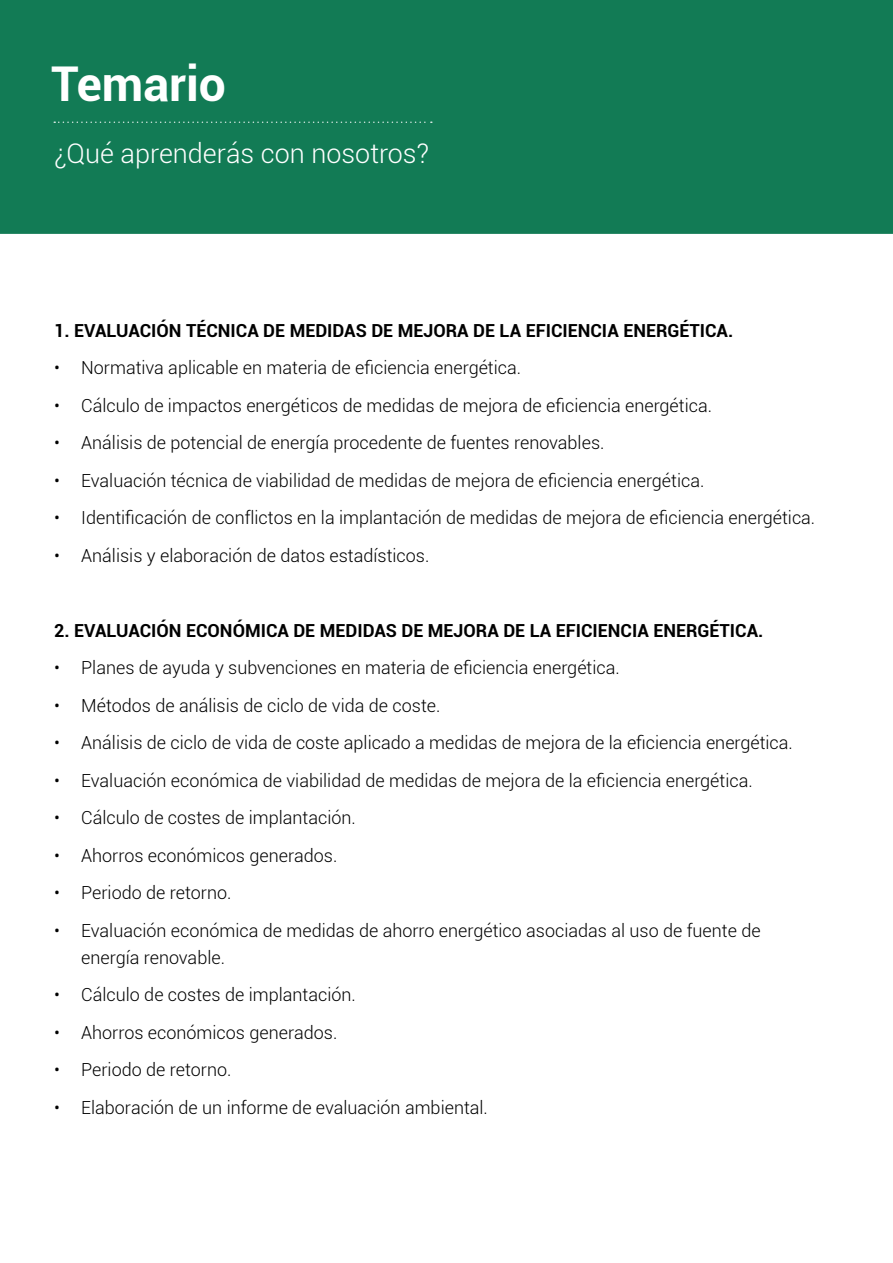
<style>
.page{position:relative;width:893px;height:1263px;background:#fff}
.page>*{position:absolute;margin:0;border:0;box-sizing:border-box;transform-origin:0 0}
.t1{font:700 48px "Roboto";color:#fff}
.t2{font:300 27px "Roboto";color:#fff}
.t3{font:300 18px/27px "Roboto";color:#000}
.t4{font:700 18px "Roboto";color:#000}
</style>
<div class="page">
<div style="left:0;top:0;width:893px;height:234px;background:#127b55"></div>
<svg style="left:54px;top:121px;width:378px;height:2px"></svg>
<h1 class="t1" style="left:51px;top:50px;width:176px">Temario</h1>
<h2 class="t2" style="left:54px;top:135px;width:376px">¿Qué aprenderás con nosotros?</h2>
<p class="t4" style="left:54px;top:318px;width:680px">1. EVALUACIÓN TÉCNICA DE MEDIDAS DE MEJORA DE LA EFICIENCIA ENERGÉTICA.</p>
<p class="t3" style="left:54px;top:354px;width:468px">• Normativa aplicable en materia de eficiencia energética.</p>
<p class="t3" style="left:54px;top:391px;width:659px">• Cálculo de impactos energéticos de medidas de mejora de eficiencia energética.</p>
<p class="t3" style="left:54px;top:429px;width:552px">• Análisis de potencial de energía procedente de fuentes renovables.</p>
<p class="t3" style="left:54px;top:466px;width:652px">• Evaluación técnica de viabilidad de medidas de mejora de eficiencia energética.</p>
<p class="t3" style="left:54px;top:504px;width:763px">• Identificación de conflictos en la implantación de medidas de mejora de eficiencia energética.</p>
<p class="t3" style="left:54px;top:541px;width:377px">• Análisis y elaboración de datos estadísticos.</p>
<p class="t4" style="left:54px;top:618px;width:711px">2. EVALUACIÓN ECONÓMICA DE MEDIDAS DE MEJORA DE LA EFICIENCIA ENERGÉTICA.</p>
<p class="t3" style="left:54px;top:654px;width:567px">• Planes de ayuda y subvenciones en materia de eficiencia energética.</p>
<p class="t3" style="left:54px;top:691px;width:388px">• Métodos de análisis de ciclo de vida de coste.</p>
<p class="t3" style="left:54px;top:729px;width:740px">• Análisis de ciclo de vida de coste aplicado a medidas de mejora de la eficiencia energética.</p>
<p class="t3" style="left:54px;top:766px;width:700px">• Evaluación económica de viabilidad de medidas de mejora de la eficiencia energética.</p>
<p class="t3" style="left:54px;top:804px;width:303px">• Cálculo de costes de implantación.</p>
<p class="t3" style="left:54px;top:841px;width:285px">• Ahorros económicos generados.</p>
<p class="t3" style="left:54px;top:879px;width:179px">• Periodo de retorno.</p>
<p class="t3" style="left:81px;top:916px;width:681px;text-indent:-27px">• Evaluación económica de medidas de ahorro energético asociadas al uso de fuente de energía renovable.</p>
<p class="t3" style="left:54px;top:981px;width:303px">• Cálculo de costes de implantación.</p>
<p class="t3" style="left:54px;top:1018px;width:285px">• Ahorros económicos generados.</p>
<p class="t3" style="left:54px;top:1056px;width:179px">• Periodo de retorno.</p>
<p class="t3" style="left:54px;top:1093px;width:435px">• Elaboración de un informe de evaluación ambiental.</p>
</div>
